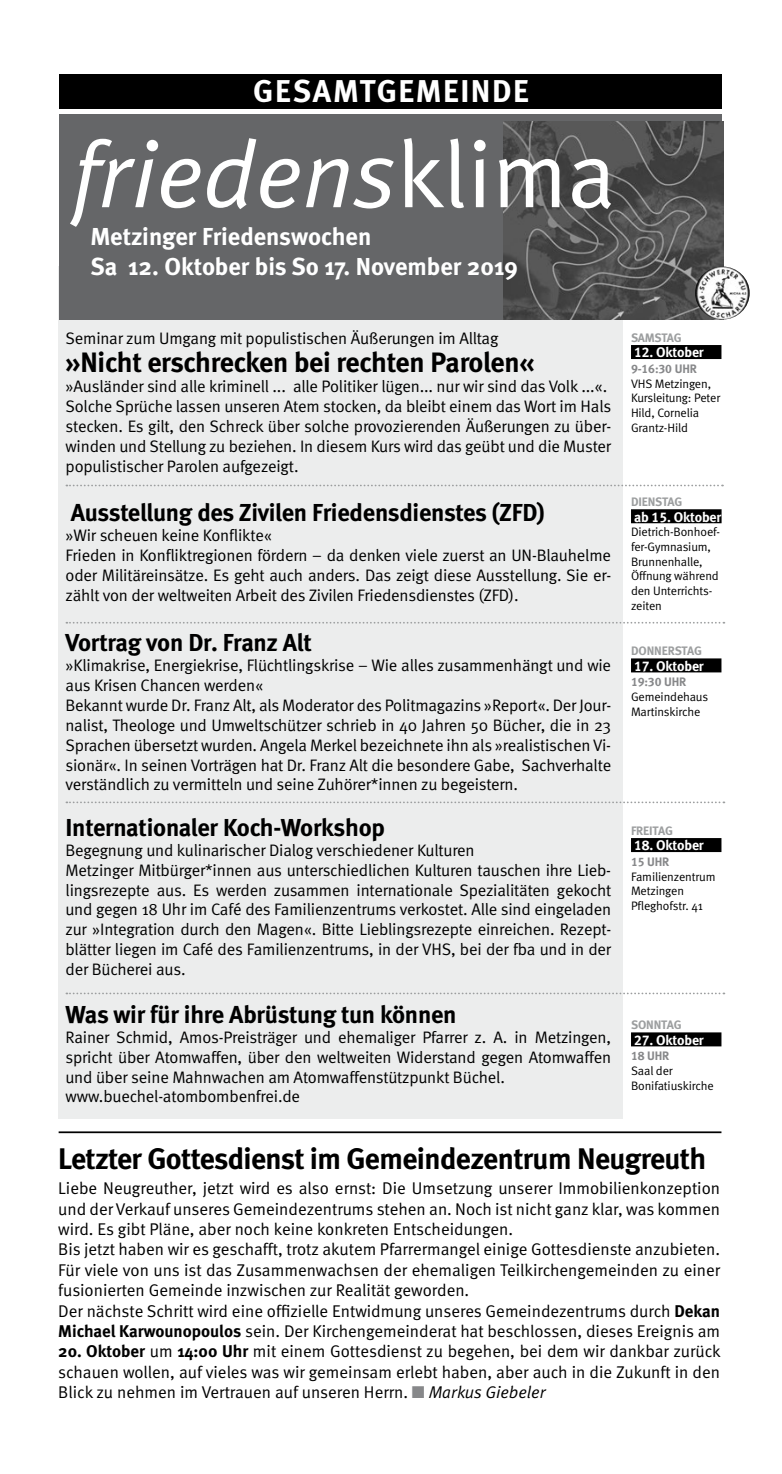
<style>
.page{position:relative;width:782px;height:1474px;background:#fff}
.page>*{position:absolute;margin:0;border:0;box-sizing:border-box;transform-origin:0 0}
.t1{font:italic 94.5px "Meta Normal LF";color:#fff}
.t2{font:700 31.5px "Meta";letter-spacing:.05em;color:#fff}
.t3{font:700 29.75px "Meta";letter-spacing:-.02em;color:#000}
.t4{font:700 28px "Meta";letter-spacing:-.01em;color:#000}
.t5{font:700 24.5px "Meta";letter-spacing:-.01em;color:#000}
.t6{font:700 24.5px/29.4px "Meta";color:#fff}
.t7{font:16.97px/20.3px "Meta Normal";color:#000}
.t8{font:16.62px/19.9px "Meta Normal";letter-spacing:-.01em;color:#000}
.t9{font:14px "Meta Bold LF";letter-spacing:-.01em;color:#fff}
.t10{font:12.25px/14.7px "Meta Normal";letter-spacing:-.01em;color:#000}
.t11{font:700 12.25px "Meta";letter-spacing:-.01em;color:#9c9e9f}
.t12{font:12.25px "Meta Bold LF";letter-spacing:-.01em;color:#87888a}
.s1{font-style:normal}
.s2{font-family:"Meta";font-weight:700}
.s3{color:#87888a}
.s4{font-style:italic}
</style>
<div class="page">
<div style="left:58px;top:266px;width:565px;height:853px;background:#eceded"></div>
<div style="left:60px;top:114px;width:661px;height:205px;background:#656668"></div>
<img style="left:503px;top:122px;width:220px;height:197px">
<hr style="left:59px;top:1131px;width:662px;height:2px;background:#000">
<svg style="left:66px;top:622px;width:658px;height:1px"></svg>
<div style="left:60px;top:74px;width:662px;height:35px;background:#000"></div>
<svg style="left:66px;top:484px;width:656px;height:2px"></svg>
<svg style="left:66px;top:801px;width:658px;height:2px"></svg>
<div style="left:630px;top:345px;width:91px;height:14px;background:#000"></div>
<div style="left:630px;top:509px;width:91px;height:14px;background:#000"></div>
<div style="left:630px;top:658px;width:91px;height:14px;background:#000"></div>
<div style="left:630px;top:838px;width:91px;height:14px;background:#000"></div>
<div style="left:630px;top:1032px;width:91px;height:14px;background:#000"></div>
<img style="left:694px;top:266px;width:55px;height:53px">
<svg style="left:66px;top:992px;width:658px;height:2px"></svg>
<h2 class="t2" style="left:253px;top:73px;width:277px">GESAMTGEMEINDE</h2>
<h1 class="t1" style="left:72px;top:120px;width:545px">friedens<span class="s1">klima</span></h1>
<h3 class="t6" style="left:90px;top:222px;width:429px">Metzinger Friedenswochen<br>Sa 12. Oktober bis So 17. November 2019</h3>
<p class="t8" style="left:65px;top:328px;width:434px">Seminar zum Umgang mit populistischen Äußerungen im Alltag</p>
<h3 class="t4" style="left:65px;top:345px;width:470px">»Nicht erschrecken bei rechten Parolen«</h3>
<p class="t8" style="left:65px;top:376px;width:547px">»Ausländer sind alle kriminell ... alle Politiker lügen... nur wir sind das Volk ...«.<br>Solche Sprüche lassen unseren Atem stocken, da bleibt einem das Wort im Hals stecken. Es gilt, den Schreck über solche provozierenden Äußerungen zu über&shy;winden und Stellung zu beziehen. In diesem Kurs wird das geübt und die Muster populistischer Parolen aufgezeigt.</p>
<h3 class="t5" style="left:71px;top:498px;width:475px">Ausstellung des Zivilen Friedensdienstes (ZFD)</h3>
<p class="t8" style="left:65px;top:525px;width:547px">»Wir scheuen keine Konflikte«<br>Frieden in Konfliktregionen fördern – da denken viele zuerst an UN-Blauhelme oder Militäreinsätze. Es geht auch anders. Das zeigt diese Ausstellung. Sie er&shy;zählt von der weltweiten Arbeit des Zivilen Friedensdienstes (ZFD).</p>
<h3 class="t5" style="left:65px;top:627px;width:248px">Vortrag von Dr. Franz Alt</h3>
<p class="t8" style="left:65px;top:654px;width:547px">»Klimakrise, Energiekrise, Flüchtlingskrise – Wie alles zusammenhängt und wie aus Krisen Chancen werden«<br>Bekannt wurde Dr. Franz Alt, als Moderator des Politmagazins »Report«. Der Jour&shy;nalist, Theologe und Umweltschützer schrieb in 40 Jahren 50 Bücher, die in 23<br>Sprachen übersetzt wurden. Angela Merkel bezeichnete ihn als »realistischen Vi&shy;sionär«. In seinen Vorträgen hat Dr. Franz Alt die besondere Gabe, Sachverhalte verständlich zu vermitteln und seine Zuhörer*innen zu begeistern.</p>
<h3 class="t5" style="left:65px;top:812px;width:321px">Internationaler Koch-Workshop</h3>
<p class="t8" style="left:65px;top:839px;width:547px">Begegnung und kulinarischer Dialog verschiedener Kulturen<br>Metzinger Mitbürger*innen aus unterschiedlichen Kulturen tauschen ihre Lieb&shy;lingsrezepte aus. Es werden zusammen internationale Spezialitäten gekocht und gegen 18 Uhr im Café des Familienzentrums verkostet. Alle sind eingeladen zur »Integration durch den Magen«. Bitte Lieblingsrezepte einreichen. Rezept&shy;blätter liegen im Café des Familienzentrums, in der VHS, bei der fba und in der der Bücherei aus.</p>
<h3 class="t5" style="left:65px;top:999px;width:392px">Was wir für ihre Abrüstung tun können</h3>
<p class="t8" style="left:65px;top:1026px;width:547px">Rainer Schmid, Amos-Preisträger und ehemaliger Pfarrer z. A. in Metzingen, spricht über Atomwaffen, über den weltweiten Widerstand gegen Atomwaffen und über seine Mahnwachen am Atomwaffenstützpunkt Büchel. www.buechel-atombombenfrei.de</p>
<p class="t11" style="left:630px;top:330px;width:52px">SAMSTAG</p>
<p class="t9" style="left:633px;top:344px;width:71px">12. Oktober</p>
<p class="t12" style="left:630px;top:361px;width:67px">9-16:30 UHR</p>
<p class="t10" style="left:630px;top:376px;width:91px">VHS Metzingen,<br>Kursleitung: Peter<br>Hild, Cornelia<br>Grantz-Hild</p>
<p class="t11" style="left:630px;top:494px;width:53px">DIENSTAG</p>
<p class="t9" style="left:633px;top:508px;width:89px">ab 15. Oktober</p>
<p class="t10" style="left:630px;top:524px;width:91px">Dietrich-Bonhoef&shy;fer-Gymnasium,<br>Brunnenhalle,<br>Öffnung während den Unterrichts&shy;zeiten</p>
<p class="t11" style="left:630px;top:643px;width:72px">DONNERSTAG</p>
<p class="t9" style="left:633px;top:657px;width:71px">17. Oktober</p>
<p class="t12" style="left:630px;top:675px;width:57px">19:30 UHR</p>
<p class="t10" style="left:630px;top:689px;width:79px">Gemeindehaus<br>Martinskirche</p>
<p class="t11" style="left:630px;top:823px;width:43px">FREITAG</p>
<p class="t9" style="left:633px;top:837px;width:71px">18. Oktober</p>
<p class="t12" style="left:630px;top:854px;width:40px">15 UHR</p>
<p class="t10" style="left:630px;top:869px;width:86px">Familienzentrum<br>Metzingen<br>Pfleghofstr. 41</p>
<p class="t11" style="left:630px;top:1017px;width:52px">SONNTAG</p>
<p class="t9" style="left:633px;top:1031px;width:71px">27. Oktober</p>
<p class="t12" style="left:630px;top:1048px;width:40px">18 UHR</p>
<p class="t10" style="left:630px;top:1063px;width:84px">Saal der<br>Bonifatiuskirche</p>
<h3 class="t3" style="left:58px;top:1140px;width:649px">Letzter Gottesdienst im Gemeindezentrum Neugreuth</h3>
<p class="t7" style="left:58px;top:1178px;width:663px">Liebe Neugreuther, jetzt wird es also ernst: Die Umsetzung unserer Immobilienkonzeption und der Verkauf unseres Gemeindezentrums stehen an. Noch ist nicht ganz klar, was kommen wird. Es gibt Pläne, aber noch keine konkreten Entscheidungen.<br>Bis jetzt haben wir es geschafft, trotz akutem Pfarrermangel einige Gottesdienste anzubieten.<br>Für viele von uns ist das Zusammenwachsen der ehemaligen Teilkirchengemeinden zu einer fusionierten Gemeinde inzwischen zur Realität geworden.<br>Der nächste Schritt wird eine offizielle Entwidmung unseres Gemeindezentrums durch <span class="s2">Dekan Michael Karwounopoulos</span> sein. Der Kirchengemeinderat hat beschlossen, dieses Ereignis am</p>
<p class="t7" style="left:58px;top:1340px;width:663px;text-align:justify"><span class="s2">20. Oktober</span> um <span class="s2">14:00 Uhr</span> mit einem Gottesdienst zu begehen, bei dem wir dankbar zurück schauen wollen, auf vieles was wir gemeinsam erlebt haben, aber auch in die Zukunft in den Blick zu nehmen im Vertrauen auf unseren Herrn. <span class="s3">■</span> <span class="s4">Markus Giebeler</span></p>
</div>
